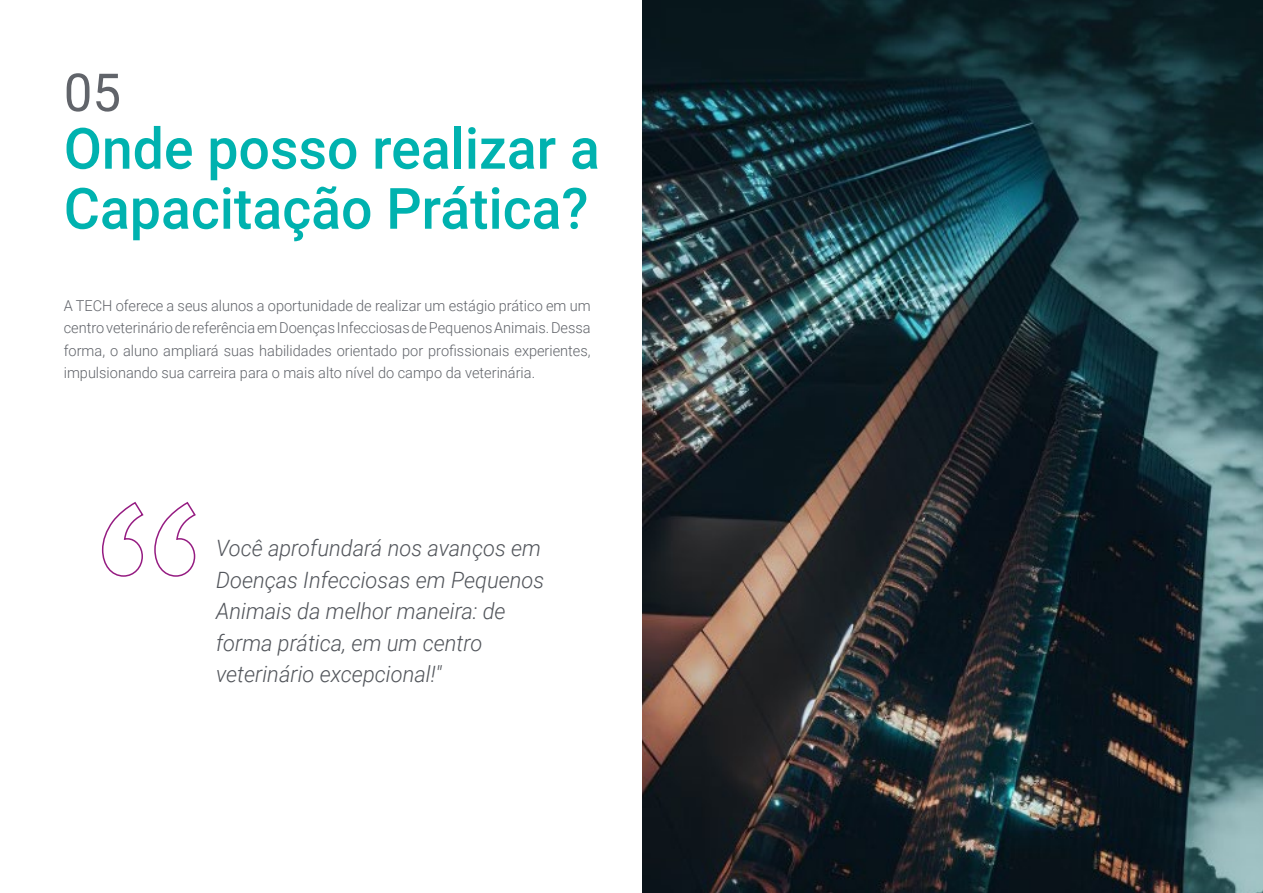
<style>
.page{position:relative;width:1263px;height:893px;background:#fff}
.page>*{position:absolute;margin:0;border:0;box-sizing:border-box;transform-origin:0 0}
.t1{font:500 57px/60px "Roboto";color:#00b2af}
.t2{font:52.5px "Roboto";color:#61646a}
.t3{font:italic 300 22.5px/31.5px "Roboto";color:#52555b}
.t4{font:300 15px/22.5px "Roboto";color:#61646a;text-align:justify}
</style>
<div class="page">
<svg style="left:101px;top:501px;width:95px;height:76px"></svg>
<img style="left:642px;top:0;width:621px;height:893px">
<h2 class="t2" style="left:64px;top:56px;width:59px">05</h2>
<h1 class="t1" style="left:64px;top:116px;width:537px">Onde posso realizar a<br>Capacitação Prática?</h1>
<p class="t4" style="left:64px;top:293px;width:528px">A TECH oferece a seus alunos a oportunidade de realizar um estágio prático em um centro veterinário de referência em Doenças Infecciosas de Pequenos Animais. Dessa forma, o aluno ampliará suas habilidades orientado por profissionais experientes, impulsionando sua carreira para o mais alto nível do campo da veterinária.</p>
<h3 class="t3" style="left:216px;top:532px;width:330px">Você aprofundará nos avanços em<br>Doenças Infecciosas em Pequenos<br>Animais da melhor maneira: de forma prática, em um centro veterinário excepcional!"</h3>
</div>
